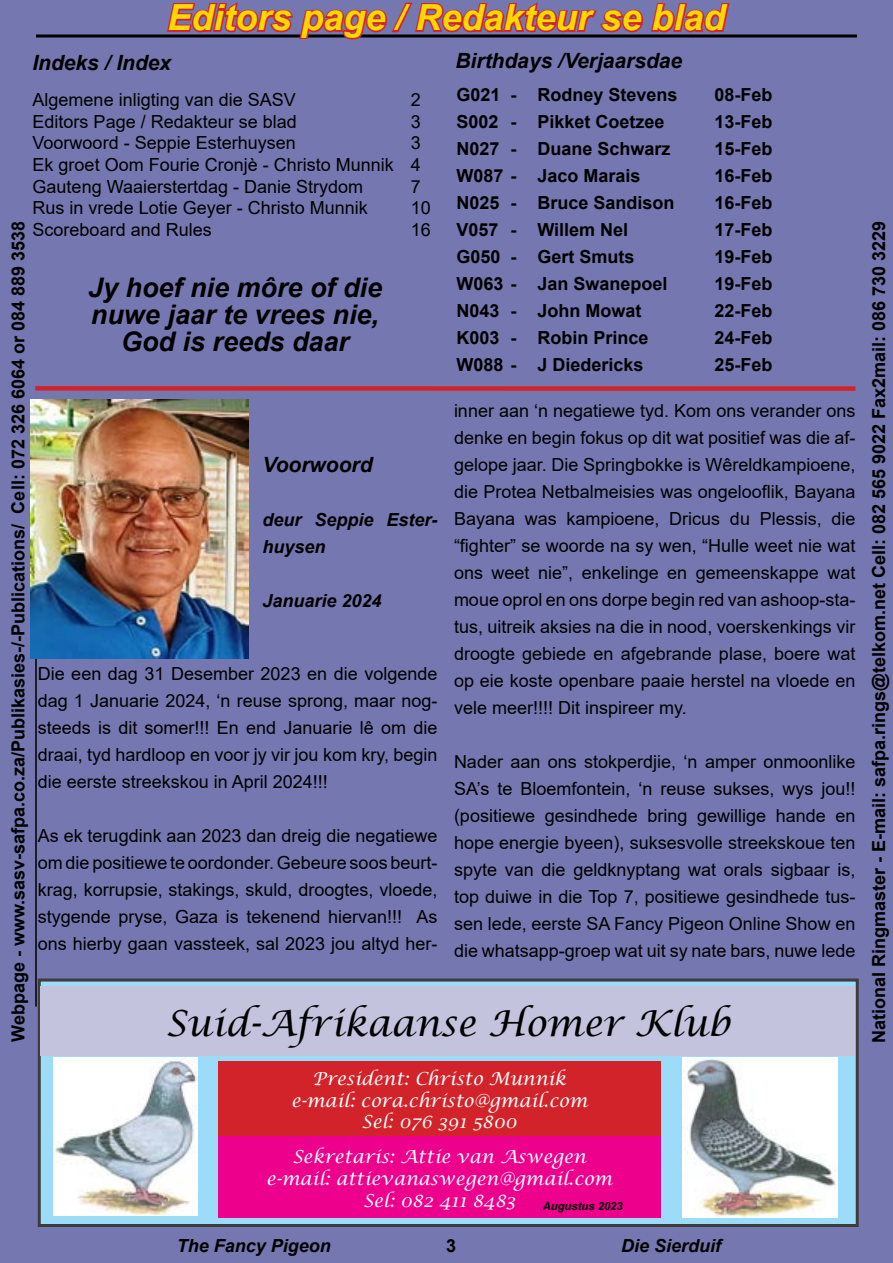
<style>
.page{position:relative;width:893px;height:1263px;background:#7578b0}
.page>*{position:absolute;margin:0;border:0;box-sizing:border-box;transform-origin:0 0}
.t1{font:italic 700 36px "Arial";color:#ffd800}
.t2{font:italic 36px "Lucida Calligraphy";color:#000}
.t3{font:italic 700 27px/27px "Arial";color:#000;text-align:center}
.t4{font:italic 700 21px "Arial";color:#000}
.t5{font:18px/27px "Arial";color:#000;text-align:justify}
.t6{font:700 18px "Arial";color:#000}
.t7{font:italic 18px/21.6px "Lucida Calligraphy";color:#fff;text-align:center}
.t8{font:italic 700 18px/27px "Arial";color:#000}
.t9{font:italic 700 11.25px "Arial";color:#000}
</style>
<div class="page">
<hr style="left:36px;top:35px;width:821px;height:3px;background:#000">
<hr style="left:35px;top:658px;width:2px;height:349px;background:#000">
<svg style="left:165px;top:2px;width:566px;height:38px"></svg>
<div style="left:35px;top:386px;width:820px;height:5px;background:#d2232a"></div>
<div style="left:38px;top:978px;width:821px;height:249px;background:#9ddcf9;border:3px solid #3d3c3e"></div>
<div style="left:218px;top:1061px;width:443px;height:76px;background:#d2232a"></div>
<div style="left:218px;top:1137px;width:443px;height:81px;background:#ec008c"></div>
<div style="left:40px;top:986px;width:815px;height:69px;background:#c3c3dd"></div>
<img style="left:54px;top:1057px;width:144px;height:159px">
<img style="left:682px;top:1057px;width:155px;height:161px">
<img style="left:31px;top:399px;width:218px;height:259px">
<h1 class="t1" style="left:167px;top:-6px;width:560px">Editors page / Redakteur se blad</h1>
<p class="t4" style="left:32px;top:49px;width:140px">Indeks / Index</p>
<p class="t4" style="left:455px;top:47px;width:228px">Birthdays /Verjaarsdae</p>
<p class="t6" style="left:456px;top:82px;width:223px">G021 - Rodney Stevens</p>
<p class="t6" style="left:714px;top:82px;width:60px">08-Feb</p>
<p class="t6" style="left:456px;top:109px;width:210px">S002 - Pikket Coetzee</p>
<p class="t6" style="left:714px;top:109px;width:60px">13-Feb</p>
<p class="t6" style="left:456px;top:136px;width:216px">N027 - Duane Schwarz</p>
<p class="t6" style="left:714px;top:136px;width:60px">15-Feb</p>
<p class="t6" style="left:456px;top:163px;width:186px">W087 - Jaco Marais</p>
<p class="t6" style="left:714px;top:163px;width:60px">16-Feb</p>
<p class="t6" style="left:456px;top:190px;width:220px">N025 - Bruce Sandison</p>
<p class="t6" style="left:714px;top:190px;width:60px">16-Feb</p>
<p class="t6" style="left:456px;top:217px;width:173px">V057 - Willem Nel</p>
<p class="t6" style="left:714px;top:217px;width:60px">17-Feb</p>
<p class="t6" style="left:456px;top:244px;width:180px">G050 - Gert Smuts</p>
<p class="t6" style="left:714px;top:244px;width:60px">19-Feb</p>
<p class="t6" style="left:456px;top:271px;width:213px">W063 - Jan Swanepoel</p>
<p class="t6" style="left:714px;top:271px;width:60px">19-Feb</p>
<p class="t6" style="left:456px;top:298px;width:187px">N043 - John Mowat</p>
<p class="t6" style="left:714px;top:298px;width:60px">22-Feb</p>
<p class="t6" style="left:456px;top:325px;width:194px">K003 - Robin Prince</p>
<p class="t6" style="left:714px;top:325px;width:60px">24-Feb</p>
<p class="t6" style="left:456px;top:352px;width:189px">W088 - J Diedericks</p>
<p class="t6" style="left:714px;top:352px;width:60px">25-Feb</p>
<p class="t5" style="left:33px;top:86px;width:265px">Algemene inligting van die SASV</p>
<p class="t5" style="left:411px;top:86px;width:12px">2</p>
<p class="t5" style="left:33px;top:108px;width:266px">Editors Page / Redakteur se blad</p>
<p class="t5" style="left:411px;top:108px;width:12px">3</p>
<p class="t5" style="left:33px;top:129px;width:265px">Voorwoord - Seppie Esterhuysen</p>
<p class="t5" style="left:33px;top:132px;width:390px;line-height:21.6px;text-indent:378px">3<br>Ek groet Oom Fourie Cronjè - Christo Munnik 4<br>Gauteng Waaierstertdag - Danie Strydom</p>
<p class="t5" style="left:411px;top:173px;width:12px">7</p>
<p class="t5" style="left:33px;top:194px;width:337px">Rus in vrede Lotie Geyer - Christo Munnik</p>
<p class="t5" style="left:411px;top:194px;width:22px">10</p>
<p class="t5" style="left:33px;top:216px;width:181px">Scoreboard and Rules</p>
<p class="t5" style="left:411px;top:216px;width:22px">16</p>
<p class="t6" style="left:6px;top:1042px;width:822px;rotate:-90deg">Webpage - www.sasv-safpa.co.za/Publikasies-/-Publications/ Cell: 072 326 6064 or 084 889 3538</p>
<h2 class="t3" style="left:88px;top:275px;width:296px">Jy hoef nie môre of die nuwe jaar te vrees nie,<br>God is reeds daar</h2>
<p class="t5" style="left:454px;top:397px;width:403px">inner aan ‘n negatiewe tyd. Kom ons verander ons denke en begin fokus op dit wat positief was die af&shy;gelope jaar. Die Springbokke is Wêreldkampioene, die Protea Netbalmeisies was ongelooflik, Bayana Bayana was kampioene, Dricus du Plessis, die “fighter” se woorde na sy wen, “Hulle weet nie wat ons weet nie”, enkelinge en gemeenskappe wat moue oprol en ons dorpe begin red van ashoop-sta&shy;tus, uitreik aksies na die in nood, voerskenkings vir droogte gebiede en afgebrande plase, boere wat op eie koste openbare paaie herstel na vloede en vele meer!!!! Dit inspireer my.</p>
<p class="t5" style="left:454px;top:748px;width:403px">Nader aan ons stokperdjie, ‘n amper onmoonlike SA’s te Bloemfontein, ‘n reuse sukses, wys jou!! (positiewe gesindhede bring gewillige hande en hope energie byeen), suksesvolle streekskoue ten spyte van die geldknyptang wat orals sigbaar is, top duiwe in die Top 7, positiewe gesindhede tus&shy;sen lede, eerste SA Fancy Pigeon Online Show en die whatsapp-groep wat uit sy nate bars, nuwe lede</p>
<p class="t4" style="left:263px;top:450px;width:112px">Voorwoord</p>
<p class="t8" style="left:263px;top:507px;width:177px">deur Seppie Ester&shy;huysen</p>
<p class="t8" style="left:263px;top:588px;width:121px">Januarie 2024</p>
<p class="t5" style="left:38px;top:660px;width:401px">Die een dag 31 Desember 2023 en die volgende dag 1 Januarie 2024, ‘n reuse sprong, maar nog&shy;steeds is dit somer!!! En end Januarie lê om die draai, tyd hardloop en voor jy vir jou kom kry, begin die eerste streekskou in April 2024!!!</p>
<p class="t5" style="left:38px;top:822px;width:401px">As ek terugdink aan 2023 dan dreig die negatiewe om die positiewe te oordonder. Gebeure soos beurt&shy;krag, korrupsie, stakings, skuld, droogtes, vloede, stygende pryse, Gaza is tekenend hiervan!!! As ons hierby gaan vassteek, sal 2023 jou altyd her-</p>
<h1 class="t2" style="left:166px;top:1001px;width:566px">Suid-Afrikaanse Homer Klub</h1>
<p class="t7" style="left:291px;top:1069px;width:298px">President: Christo Munnik e-mail: cora.christo@gmail.com<br>Sel: 076 391 5800</p>
<p class="t7" style="left:266px;top:1147px;width:348px">Sekretaris: Attie van Aswegen e-mail: attievanaswegen@gmail.com<br>Sel: 082 411 8483</p>
<p class="t9" style="left:543px;top:1198px;width:82px">Augustus 2023</p>
<p class="t8" style="left:177px;top:1232px;width:156px">The Fancy Pigeon</p>
<p class="t6" style="left:446px;top:1233px;width:12px">3</p>
<p class="t8" style="left:621px;top:1232px;width:102px">Die Sierduif</p>
<p class="t6" style="left:866px;top:1043px;width:823px;rotate:-90deg">National Ringmaster - E-mail: safpa.rings@telkom.net Cell: 082 565 9022 Fax2mail: 086 730 3229</p>
</div>
